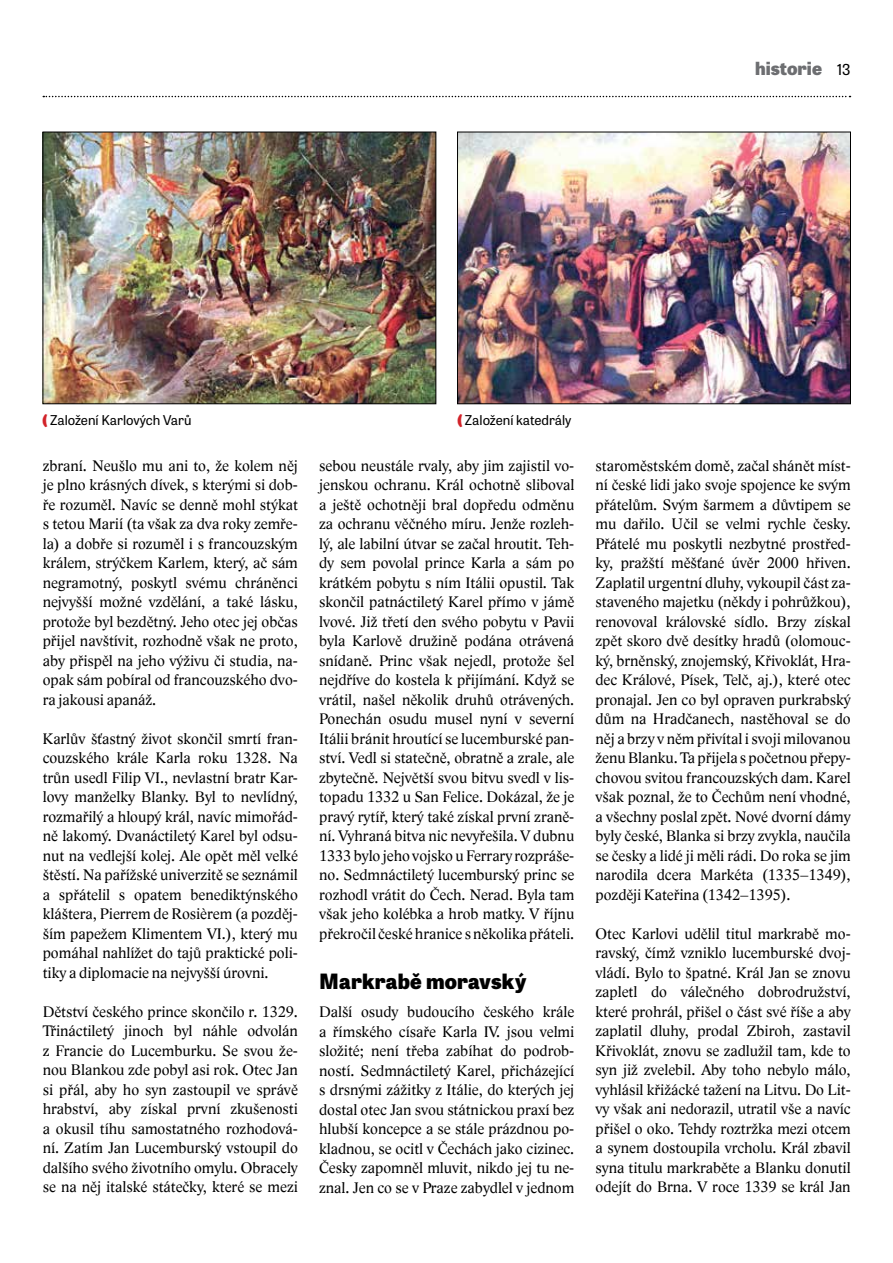
<style>
.page{position:relative;width:893px;height:1263px;background:#fff}
.page>*{position:absolute;margin:0;border:0;box-sizing:border-box;transform-origin:0 0}
.t1{font:800 21px "Tablet Gothic";letter-spacing:.01em;color:#000}
.t2{font:800 18px "Tablet Gothic";color:#6d6e71}
.t3{font:15.75px/19.5px "Lido STFCE";color:#000;text-align:justify}
.t4{font:13.5px "Tablet Gothic";color:#000}
.s1{font-weight:400;font-size:15px;color:#000}
.s2{font-weight:800;color:#d2232a}
</style>
<div class="page">
<svg style="left:43px;top:96px;width:807px;height:1px"></svg>
<img style="left:45px;top:134px;width:389px;height:268px">
<div style="left:43px;top:132px;width:393px;height:272px;border:1px solid #000"></div>
<img style="left:459px;top:134px;width:390px;height:268px">
<div style="left:457px;top:132px;width:394px;height:272px;border:1px solid #000"></div>
<p class="t2" style="left:755px;top:55px;width:97px">historie <span class="s1">13</span></p>
<p class="t4" style="left:43px;top:410px;width:150px"><span class="s2">(</span> Založení Karlových Varů</p>
<p class="t4" style="left:457px;top:410px;width:116px"><span class="s2">(</span> Založení katedrály</p>
<p class="t3" style="left:43px;top:456px;width:257px">zbraní. Neušlo mu ani to, že kolem něj je plno krásných dívek, s kterými si dob&shy;ře rozuměl. Navíc se denně mohl stýkat s tetou Marií (ta však za dva roky zemře&shy;la) a dobře si rozuměl i s francouzským králem, strýčkem Karlem, který, ač sám negramotný, poskytl svému chráněnci nejvyšší možné vzdělání, a také lásku, protože byl bezdětný. Jeho otec jej občas přijel navštívit, rozhodně však ne proto, aby přispěl na jeho výživu či studia, na&shy;opak sám pobíral od francouzského dvo&shy;ra jakousi apanáž.</p>
<p class="t3" style="left:43px;top:729px;width:257px">Karlův šťastný život skončil smrtí fran&shy;couzského krále Karla roku 1328. Na trůn usedl Filip VI., nevlastní bratr Kar&shy;lovy manželky Blanky. Byl to nevlídný, rozmařilý a hloupý král, navíc mimořád&shy;ně lakomý. Dvanáctiletý Karel byl odsu&shy;nut na vedlejší kolej. Ale opět měl velké štěstí. Na pařížské univerzitě se seznámil a spřátelil s opatem benediktýnského kláštera, Pierrem de Rosièrem (a pozděj&shy;ším papežem Klimentem VI.), který mu pomáhal nahlížet do tajů praktické poli&shy;tiky a diplomacie na nejvyšší úrovni.</p>
<p class="t3" style="left:43px;top:1002px;width:257px">Dětství českého prince skončilo r. 1329.<br>Třináctiletý jinoch byl náhle odvolán z Francie do Lucemburku. Se svou že&shy;nou Blankou zde pobyl asi rok. Otec Jan si přál, aby ho syn zastoupil ve správě hrabství, aby získal první zkušenosti a okusil tíhu samostatného rozhodová&shy;ní. Zatím Jan Lucemburský vstoupil do dalšího svého životního omylu. Obracely se na něj italské státečky, které se mezi</p>
<p class="t3" style="left:319px;top:456px;width:257px">sebou neustále rvaly, aby jim zajistil vo&shy;jenskou ochranu. Král ochotně sliboval a ještě ochotněji bral dopředu odměnu za ochranu věčného míru. Jenže rozleh&shy;lý, ale labilní útvar se začal hroutit. Teh&shy;dy sem povolal prince Karla a sám po krátkém pobytu s ním Itálii opustil. Tak skončil patnáctiletý Karel přímo v jámě lvové. Již třetí den svého pobytu v Pavii byla Karlově družině podána otrávená snídaně. Princ však nejedl, protože šel nejdříve do kostela k přijímání. Když se vrátil, našel několik druhů otrávených.<br>Ponechán osudu musel nyní v severní Itálii bránit hroutící se lucemburské pan&shy;ství. Vedl si statečně, obratně a zrale, ale zbytečně. Největší svou bitvu svedl v lis&shy;topadu 1332 u San Felice. Dokázal, že je pravý rytíř, který také získal první zraně&shy;ní. Vyhraná bitva nic nevyřešila. V dubnu 1333 bylo jeho vojsko u Ferrary rozpráše&shy;no. Sedmnáctiletý lucemburský princ se rozhodl vrátit do Čech. Nerad. Byla tam však jeho kolébka a hrob matky. V říjnu překročil české hranice s několika přáteli.</p>
<h1 class="t1" style="left:319px;top:966px;width:209px">Markrabě moravský</h1>
<p class="t3" style="left:319px;top:1002px;width:257px">Další osudy budoucího českého krále a římského císaře Karla IV. jsou velmi složité; není třeba zabíhat do podrob&shy;ností. Sedmnáctiletý Karel, přicházející s drsnými zážitky z Itálie, do kterých jej dostal otec Jan svou státnickou praxí bez hlubší koncepce a se stále prázdnou po&shy;kladnou, se ocitl v Čechách jako cizinec.<br>Česky zapomněl mluvit, nikdo jej tu ne&shy;znal. Jen co se v Praze zabydlel v jednom</p>
<p class="t3" style="left:596px;top:456px;width:257px">staroměstském domě, začal shánět míst&shy;ní české lidi jako svoje spojence ke svým přátelům. Svým šarmem a důvtipem se mu dařilo. Učil se velmi rychle česky.<br>Přátelé mu poskytli nezbytné prostřed&shy;ky, pražští měšťané úvěr 2000 hřiven.<br>Zaplatil urgentní dluhy, vykoupil část za&shy;staveného majetku (někdy i pohrůžkou), renovoval královské sídlo. Brzy získal zpět skoro dvě desítky hradů (olomouc&shy;ký, brněnský, znojemský, Křivoklát, Hra&shy;dec Králové, Písek, Telč, aj.), které otec pronajal. Jen co byl opraven purkrabský dům na Hradčanech, nastěhoval se do něj a brzy v něm přivítal i svoji milovanou ženu Blanku. Ta přijela s početnou přepy&shy;chovou svitou francouzských dam. Karel však poznal, že to Čechům není vhodné, a všechny poslal zpět. Nové dvorní dámy byly české, Blanka si brzy zvykla, naučila se česky a lidé ji měli rádi. Do roka se jim narodila dcera Markéta (1335–1349), později Kateřina (1342–1395).</p>
<p class="t3" style="left:596px;top:924px;width:257px">Otec Karlovi udělil titul markrabě mo&shy;ravský, čímž vzniklo lucemburské dvoj&shy;vládí. Bylo to špatné. Král Jan se znovu zapletl do válečného dobrodružství, které prohrál, přišel o část své říše a aby zaplatil dluhy, prodal Zbiroh, zastavil Křivoklát, znovu se zadlužil tam, kde to syn již zvelebil. Aby toho nebylo málo, vyhlásil křižácké tažení na Litvu. Do Lit&shy;vy však ani nedorazil, utratil vše a navíc přišel o oko. Tehdy roztržka mezi otcem a synem dostoupila vrcholu. Král zbavil syna titulu markraběte a Blanku donutil odejít do Brna. V roce 1339 se král Jan</p>
</div>
